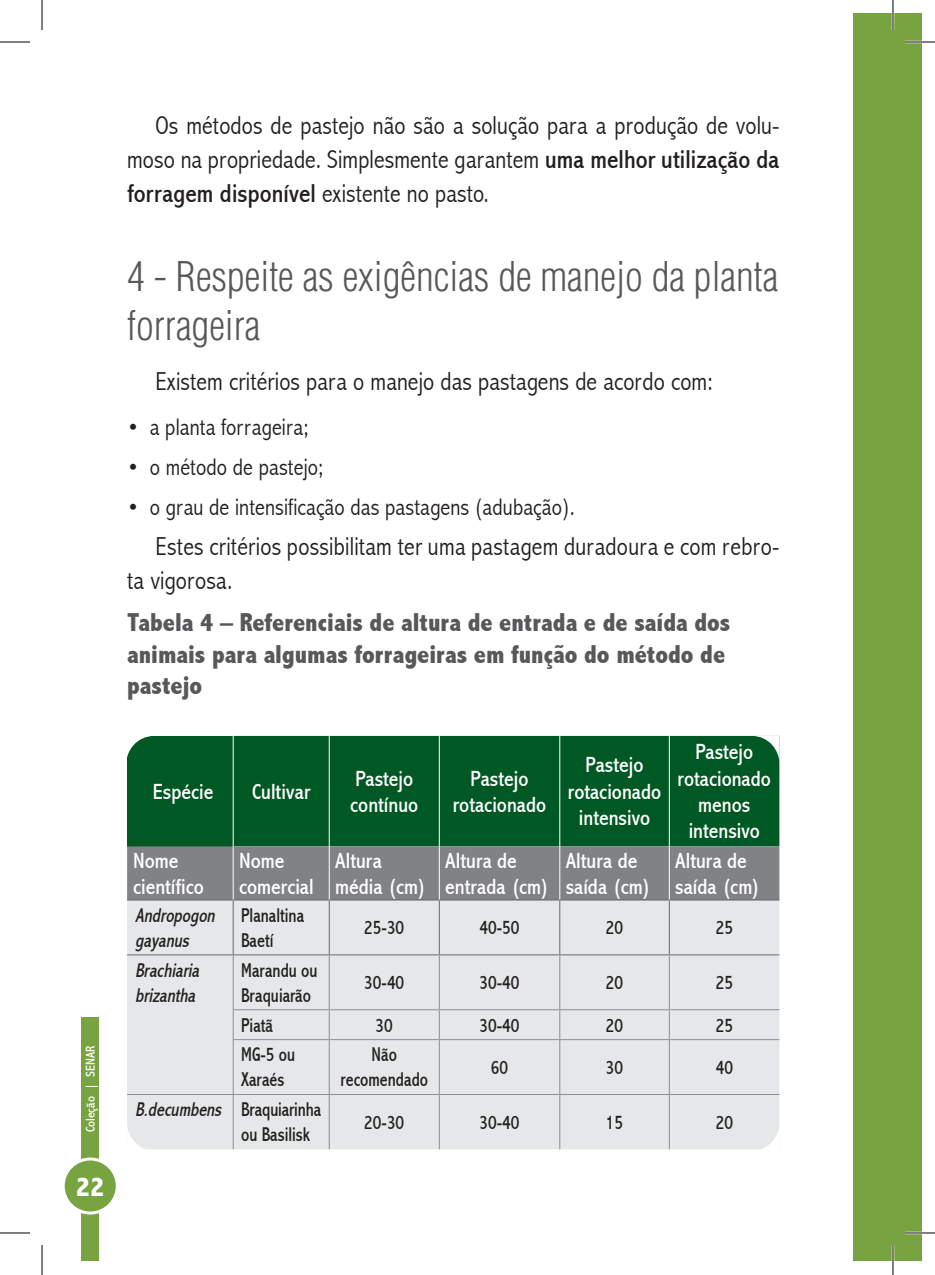
<style>
.page{position:relative;width:935px;height:1275px;background:#fff}
.page>*{position:absolute;margin:0;border:0;box-sizing:border-box;transform-origin:0 0}
.t1{font:300 condensed 40px/48px "Helvetica LT Std";color:#57585a}
.t2{font:800 condensed 28px "Abadi";color:#fff}
.t3{font:300 condensed 26px/34px "Abadi";letter-spacing:.005em;color:#231f20;text-align:justify}
.t4{font:800 condensed 26px/31.2px "Abadi";color:#57585a}
.t5{font:300 condensed 24px "Abadi";letter-spacing:.005em;color:#231f20}
.t6{font:condensed 22px/26.4px "Abadi";color:#fff}
.t7{font:condensed 20px/25px "Abadi";color:#231f20;scale:.9 1}
.t8{font:italic condensed 20px/25px "Abadi";color:#231f20;scale:.9 1}
.t9{font:condensed 13px "Abadi";color:#fff}
.s1{font-weight:400}
.s2{font-style:italic}
</style>
<div class="page">
<div style="left:82px;top:1017px;width:17px;height:244px;background:#78a341"></div>
<div style="left:63px;top:1159px;width:54px;height:54px;background:#78a341;border-radius:50%"></div>
<div style="left:62px;top:1157px;width:57px;height:57px;border:3px solid #fff;border-radius:50%"></div>
<div style="left:853px;top:14px;width:39px;height:1247px;background:#78a341"></div>
<div style="left:892px;top:14px;width:29px;height:1247px;background:#78a341"></div>
<div style="left:127px;top:736px;width:106px;height:110px;background:#005824"></div>
<div style="left:234px;top:736px;width:545px;height:110px;background:#005824"></div>
<div style="left:127px;top:846px;width:652px;height:53px;background:#808285"></div>
<div style="left:127px;top:900px;width:652px;height:249px;background:#e6e7e9"></div>
<hr style="left:127px;top:899px;width:106px;height:1px;background:#69696c">
<hr style="left:127px;top:954px;width:106px;height:1px;background:#69696c">
<hr style="left:233px;top:900px;width:1px;height:54px;background:#69696c">
<hr style="left:329px;top:900px;width:1px;height:54px;background:#69696c">
<hr style="left:439px;top:900px;width:1px;height:54px;background:#69696c">
<hr style="left:559px;top:900px;width:1px;height:54px;background:#69696c">
<hr style="left:668px;top:900px;width:1px;height:54px;background:#69696c">
<hr style="left:233px;top:899px;width:96px;height:1px;background:#69696c">
<hr style="left:329px;top:899px;width:110px;height:1px;background:#69696c">
<hr style="left:439px;top:899px;width:120px;height:1px;background:#69696c">
<hr style="left:559px;top:899px;width:110px;height:1px;background:#69696c">
<hr style="left:669px;top:899px;width:110px;height:1px;background:#69696c">
<hr style="left:233px;top:954px;width:96px;height:1px;background:#69696c">
<hr style="left:329px;top:954px;width:110px;height:1px;background:#69696c">
<hr style="left:439px;top:954px;width:120px;height:1px;background:#69696c">
<hr style="left:559px;top:954px;width:110px;height:1px;background:#69696c">
<hr style="left:669px;top:954px;width:110px;height:1px;background:#69696c">
<hr style="left:233px;top:846px;width:1px;height:53px;background:#fff">
<hr style="left:329px;top:846px;width:1px;height:53px;background:#fff">
<hr style="left:439px;top:846px;width:1px;height:53px;background:#fff">
<hr style="left:559px;top:846px;width:1px;height:53px;background:#fff">
<hr style="left:668px;top:846px;width:1px;height:53px;background:#fff">
<hr style="left:329px;top:736px;width:1px;height:110px;background:#fff">
<hr style="left:439px;top:736px;width:1px;height:110px;background:#fff">
<hr style="left:559px;top:736px;width:1px;height:110px;background:#fff">
<hr style="left:668px;top:736px;width:1px;height:110px;background:#fff">
<hr style="left:233px;top:955px;width:1px;height:54px;background:#8b8d90">
<hr style="left:329px;top:955px;width:1px;height:54px;background:#8b8d90">
<hr style="left:439px;top:955px;width:1px;height:54px;background:#8b8d90">
<hr style="left:559px;top:955px;width:1px;height:54px;background:#8b8d90">
<hr style="left:668px;top:955px;width:1px;height:54px;background:#8b8d90">
<hr style="left:233px;top:1009px;width:96px;height:1px;background:#8b8d90">
<svg style="left:233px;top:1010px;width:1px;height:29px"></svg>
<hr style="left:329px;top:1009px;width:110px;height:1px;background:#8b8d90">
<svg style="left:329px;top:1010px;width:1px;height:29px"></svg>
<hr style="left:439px;top:1009px;width:120px;height:1px;background:#8b8d90">
<svg style="left:439px;top:1010px;width:1px;height:29px"></svg>
<hr style="left:559px;top:1009px;width:110px;height:1px;background:#8b8d90">
<svg style="left:559px;top:1010px;width:1px;height:29px"></svg>
<hr style="left:669px;top:1009px;width:110px;height:1px;background:#8b8d90">
<svg style="left:668px;top:1010px;width:1px;height:29px"></svg>
<hr style="left:233px;top:1039px;width:96px;height:1px;background:#8b8d90">
<hr style="left:233px;top:1040px;width:1px;height:54px;background:#8b8d90">
<hr style="left:329px;top:1039px;width:110px;height:1px;background:#8b8d90">
<hr style="left:329px;top:1040px;width:1px;height:54px;background:#8b8d90">
<hr style="left:439px;top:1039px;width:120px;height:1px;background:#8b8d90">
<hr style="left:439px;top:1040px;width:1px;height:54px;background:#8b8d90">
<hr style="left:559px;top:1039px;width:110px;height:1px;background:#8b8d90">
<hr style="left:559px;top:1040px;width:1px;height:54px;background:#8b8d90">
<hr style="left:669px;top:1039px;width:110px;height:1px;background:#8b8d90">
<hr style="left:668px;top:1040px;width:1px;height:54px;background:#8b8d90">
<hr style="left:127px;top:1094px;width:106px;height:1px;background:#8b8d90">
<hr style="left:233px;top:1094px;width:96px;height:1px;background:#8b8d90">
<hr style="left:233px;top:1095px;width:1px;height:54px;background:#8b8d90">
<hr style="left:329px;top:1094px;width:110px;height:1px;background:#8b8d90">
<hr style="left:329px;top:1095px;width:1px;height:54px;background:#8b8d90">
<hr style="left:439px;top:1094px;width:120px;height:1px;background:#8b8d90">
<hr style="left:439px;top:1095px;width:1px;height:54px;background:#8b8d90">
<hr style="left:559px;top:1094px;width:110px;height:1px;background:#8b8d90">
<hr style="left:559px;top:1095px;width:1px;height:54px;background:#8b8d90">
<hr style="left:669px;top:1094px;width:110px;height:1px;background:#8b8d90">
<hr style="left:668px;top:1095px;width:1px;height:54px;background:#8b8d90">
<svg style="left:127px;top:736px;width:24px;height:22px"></svg>
<svg style="left:751px;top:736px;width:28px;height:28px"></svg>
<svg style="left:751px;top:1122px;width:28px;height:27px"></svg>
<svg style="left:127px;top:1122px;width:28px;height:27px"></svg>
<hr style="left:904px;top:41px;width:30px;height:2px;background:#fff">
<hr style="left:904px;top:1231px;width:30px;height:3px;background:#fff">
<hr style="left:891px;top:0;width:3px;height:30px;background:#fff">
<hr style="left:891px;top:1245px;width:3px;height:30px;background:#fff">
<hr style="left:0;top:42px;width:30px;height:1px;background:#000">
<hr style="left:904px;top:42px;width:30px;height:1px;background:#000">
<hr style="left:0;top:1232px;width:30px;height:1px;background:#000">
<hr style="left:904px;top:1232px;width:30px;height:1px;background:#000">
<hr style="left:42px;top:0;width:1px;height:30px;background:#000">
<hr style="left:42px;top:1245px;width:1px;height:30px;background:#000">
<hr style="left:892px;top:0;width:1px;height:30px;background:#000">
<hr style="left:892px;top:1245px;width:1px;height:30px;background:#000">
<p class="t9" style="left:83px;top:1132px;width:88px;rotate:-90deg">Coleção | SENAR</p>
<p class="t2" style="left:76px;top:1170px;width:30px">22</p>
<p class="t3" style="left:127px;top:108px;width:653px;text-indent:28px">Os métodos de pastejo não são a solução para a produção de volu&shy;moso na propriedade. Simplesmente garantem <span class="s1">uma melhor utilização da forragem disponível</span> existente no pasto.</p>
<h1 class="t1" style="left:127px;top:253px;width:652px">4 - Respeite as exigências de manejo da planta forrageira</h1>
<p class="t3" style="left:155px;top:364px;width:559px">Existem critérios para o manejo das pastagens de acordo com:</p>
<p class="t5" style="left:127px;top:413px;width:183px">• a planta forrageira;</p>
<p class="t5" style="left:127px;top:453px;width:197px">• o método de pastejo;</p>
<p class="t5" style="left:127px;top:493px;width:449px">• o grau de intensificação das pastagens (adubação).</p>
<p class="t3" style="left:127px;top:529px;width:653px;text-indent:28px">Estes critérios possibilitam ter uma pastagem duradoura e com rebro&shy;ta vigorosa.</p>
<p class="t4" style="left:127px;top:607px;width:604px">Tabela 4 – Referenciais de altura de entrada e de saída dos animais para algumas forrageiras em função do método de pastejo</p>
<p class="t6" style="left:153px;top:778px;width:62px">Espécie</p>
<p class="t6" style="left:252px;top:778px;width:59px">Cultivar</p>
<p class="t6" style="left:350px;top:765px;width:70px">Pastejo contínuo</p>
<p class="t6" style="left:453px;top:765px;width:95px;text-align:center">Pastejo rotacionado</p>
<p class="t6" style="left:567px;top:752px;width:95px;text-align:center">Pastejo rotacionado intensivo</p>
<p class="t6" style="left:677px;top:739px;width:95px;text-align:center">Pastejo rotacionado menos intensivo</p>
<p class="t6" style="left:133px;top:847px;width:72px">Nome científico</p>
<p class="t6" style="left:239px;top:847px;width:76px">Nome comercial</p>
<p class="t6" style="left:335px;top:847px;width:93px">Altura média (cm)</p>
<p class="t6" style="left:445px;top:847px;width:106px">Altura de entrada (cm)</p>
<p class="t6" style="left:565px;top:847px;width:87px">Altura de saída (cm)</p>
<p class="t6" style="left:675px;top:847px;width:87px">Altura de saída (cm)</p>
<p class="t8" style="left:135px;top:903px;width:95px">Andropogon gayanus</p>
<p class="t7" style="left:241px;top:903px;width:72px">Planaltina<br>Baetí</p>
<p class="t7" style="left:364px;top:915px;width:46px">25-30</p>
<p class="t7" style="left:479px;top:915px;width:46px">40-50</p>
<p class="t7" style="left:606px;top:915px;width:21px">20</p>
<p class="t7" style="left:715px;top:915px;width:21px">25</p>
<p class="t8" style="left:135px;top:958px;width:77px">Brachiaria brizantha</p>
<p class="t7" style="left:241px;top:958px;width:86px">Marandu ou<br>Braquiarão</p>
<p class="t7" style="left:364px;top:970px;width:46px">30-40</p>
<p class="t7" style="left:479px;top:970px;width:46px">30-40</p>
<p class="t7" style="left:606px;top:970px;width:21px">20</p>
<p class="t7" style="left:715px;top:970px;width:21px">25</p>
<p class="t7" style="left:241px;top:1012px;width:37px">Piatã</p>
<p class="t7" style="left:375px;top:1012px;width:21px">30</p>
<p class="t7" style="left:479px;top:1012px;width:46px">30-40</p>
<p class="t7" style="left:606px;top:1012px;width:21px">20</p>
<p class="t7" style="left:715px;top:1012px;width:21px">25</p>
<p class="t7" style="left:241px;top:1042px;width:61px">MG-5 ou<br>Xaraés</p>
<p class="t7" style="left:340px;top:1042px;width:99px;text-align:center">Não recomendado</p>
<p class="t7" style="left:491px;top:1055px;width:21px">60</p>
<p class="t7" style="left:606px;top:1055px;width:21px">30</p>
<p class="t7" style="left:715px;top:1055px;width:21px">40</p>
<p class="t7" style="left:241px;top:1097px;width:90px;text-indent:-106px"><span class="s2">B.decumbens</span> Braquiarinha ou Basilisk</p>
<p class="t7" style="left:364px;top:1110px;width:46px">20-30</p>
<p class="t7" style="left:479px;top:1110px;width:46px">30-40</p>
<p class="t7" style="left:606px;top:1110px;width:21px">15</p>
<p class="t7" style="left:715px;top:1110px;width:21px">20</p>
</div>
